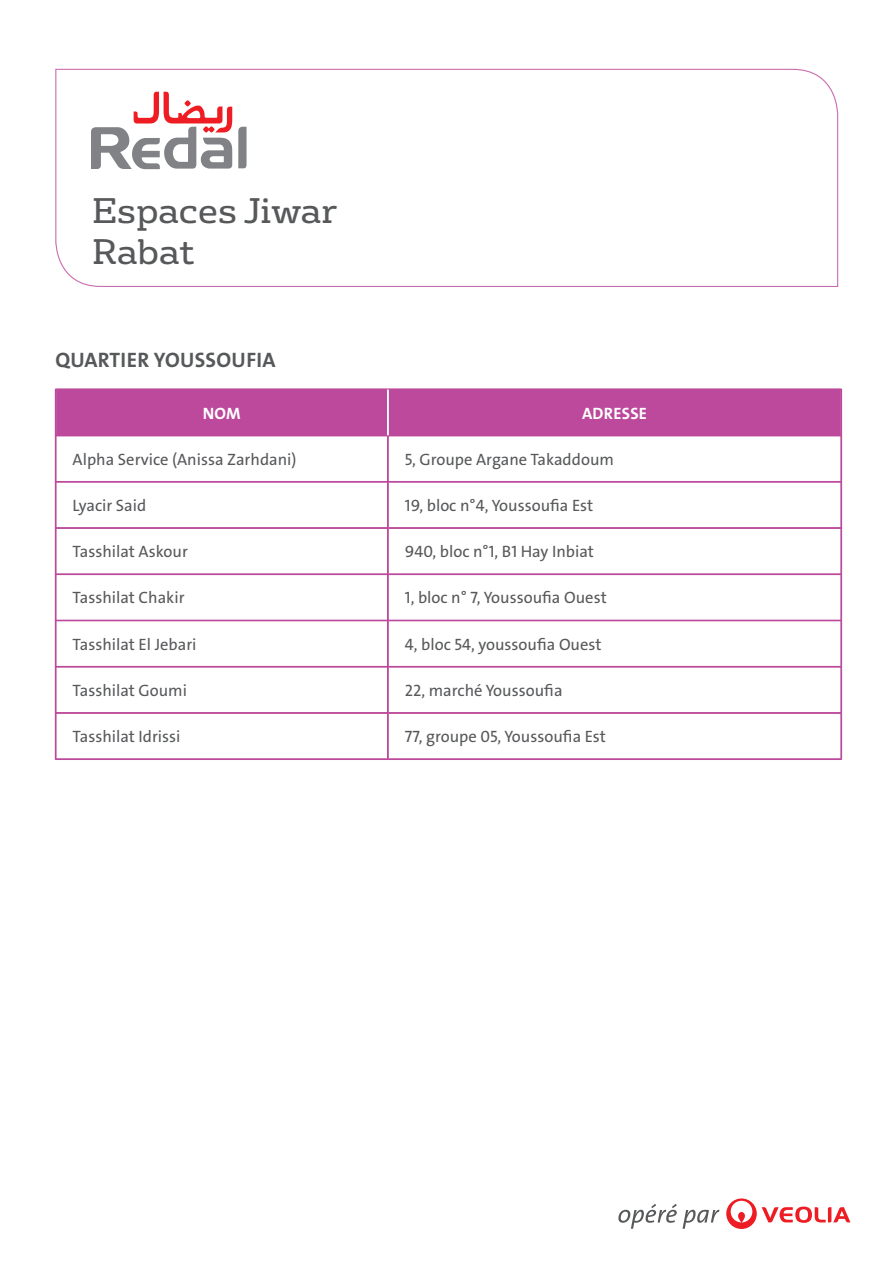
<style>
.page{position:relative;width:893px;height:1263px;background:#fff}
.page>*{position:absolute;margin:0;border:0;box-sizing:border-box;transform-origin:0 0}
.t1{font:34.5px "FS Rufus";color:#57585a}
.t2{font:21px "The Sans Veolia W7 Bld";letter-spacing:.015em;color:#57585a}
.t3{font:16.5px "The Sans Veolia W5 Pla";color:#57585a}
.t4{font:16.5px "The Sans Veolia W7 Bld";letter-spacing:.015em;color:#fff}
</style>
<div class="page">
<svg style="left:618px;top:1204px;width:101px;height:25px"></svg>
<svg style="left:726px;top:1198px;width:124px;height:31px"></svg>
<svg style="left:55px;top:68px;width:784px;height:219px"></svg>
<svg style="left:91px;top:92px;width:156px;height:77px"></svg>
<div style="left:57px;top:390px;width:784px;height:45px;background:#bc499b"></div>
<hr style="left:56px;top:389px;width:332px;height:1px;background:#bc499b">
<hr style="left:55px;top:389px;width:1px;height:47px;background:#bc499b">
<hr style="left:56px;top:390px;width:1px;height:45px;background:#bc499b">
<hr style="left:388px;top:389px;width:453px;height:1px;background:#bc499b">
<hr style="left:841px;top:389px;width:1px;height:47px;background:#bc499b">
<hr style="left:56px;top:435px;width:332px;height:1px;background:#bc499b">
<hr style="left:56px;top:436px;width:332px;height:1px;background:#bc499b">
<hr style="left:55px;top:436px;width:1px;height:46px;background:#bc499b">
<hr style="left:56px;top:436px;width:1px;height:45px;background:#bc499b">
<hr style="left:388px;top:435px;width:453px;height:1px;background:#bc499b">
<hr style="left:388px;top:436px;width:453px;height:1px;background:#bc499b">
<hr style="left:387px;top:436px;width:1px;height:45px;background:#bc499b">
<hr style="left:388px;top:436px;width:1px;height:45px;background:#bc499b">
<hr style="left:841px;top:436px;width:1px;height:46px;background:#bc499b">
<hr style="left:56px;top:481px;width:332px;height:1px;background:#bc499b">
<hr style="left:56px;top:482px;width:332px;height:1px;background:#bc499b">
<hr style="left:55px;top:482px;width:1px;height:46px;background:#bc499b">
<hr style="left:56px;top:482px;width:1px;height:46px;background:#bc499b">
<hr style="left:388px;top:481px;width:453px;height:1px;background:#bc499b">
<hr style="left:388px;top:482px;width:453px;height:1px;background:#bc499b">
<hr style="left:387px;top:482px;width:1px;height:46px;background:#bc499b">
<hr style="left:388px;top:482px;width:1px;height:46px;background:#bc499b">
<hr style="left:841px;top:482px;width:1px;height:46px;background:#bc499b">
<hr style="left:56px;top:527px;width:332px;height:1px;background:#bc499b">
<hr style="left:56px;top:528px;width:332px;height:1px;background:#bc499b">
<hr style="left:55px;top:528px;width:1px;height:46px;background:#bc499b">
<hr style="left:56px;top:528px;width:1px;height:46px;background:#bc499b">
<hr style="left:388px;top:527px;width:453px;height:1px;background:#bc499b">
<hr style="left:388px;top:528px;width:453px;height:1px;background:#bc499b">
<hr style="left:387px;top:528px;width:1px;height:46px;background:#bc499b">
<hr style="left:388px;top:528px;width:1px;height:46px;background:#bc499b">
<hr style="left:841px;top:528px;width:1px;height:46px;background:#bc499b">
<hr style="left:56px;top:574px;width:332px;height:1px;background:#bc499b">
<hr style="left:55px;top:574px;width:1px;height:46px;background:#bc499b">
<hr style="left:56px;top:575px;width:1px;height:45px;background:#bc499b">
<hr style="left:388px;top:574px;width:453px;height:1px;background:#bc499b">
<hr style="left:387px;top:575px;width:1px;height:45px;background:#bc499b">
<hr style="left:388px;top:575px;width:1px;height:45px;background:#bc499b">
<hr style="left:841px;top:574px;width:1px;height:46px;background:#bc499b">
<hr style="left:56px;top:620px;width:332px;height:1px;background:#bc499b">
<hr style="left:55px;top:620px;width:1px;height:47px;background:#bc499b">
<hr style="left:56px;top:621px;width:1px;height:45px;background:#bc499b">
<hr style="left:388px;top:620px;width:453px;height:1px;background:#bc499b">
<hr style="left:387px;top:621px;width:1px;height:45px;background:#bc499b">
<hr style="left:388px;top:621px;width:1px;height:45px;background:#bc499b">
<hr style="left:841px;top:620px;width:1px;height:47px;background:#bc499b">
<hr style="left:56px;top:666px;width:332px;height:1px;background:#bc499b">
<hr style="left:56px;top:667px;width:332px;height:1px;background:#bc499b">
<hr style="left:55px;top:667px;width:1px;height:46px;background:#bc499b">
<hr style="left:56px;top:667px;width:1px;height:45px;background:#bc499b">
<hr style="left:388px;top:666px;width:453px;height:1px;background:#bc499b">
<hr style="left:388px;top:667px;width:453px;height:1px;background:#bc499b">
<hr style="left:387px;top:667px;width:1px;height:45px;background:#bc499b">
<hr style="left:388px;top:667px;width:1px;height:45px;background:#bc499b">
<hr style="left:841px;top:667px;width:1px;height:46px;background:#bc499b">
<hr style="left:56px;top:712px;width:332px;height:1px;background:#bc499b">
<hr style="left:56px;top:713px;width:332px;height:1px;background:#bc499b">
<hr style="left:55px;top:713px;width:1px;height:46px;background:#bc499b">
<hr style="left:56px;top:713px;width:1px;height:46px;background:#bc499b">
<hr style="left:388px;top:712px;width:453px;height:1px;background:#bc499b">
<hr style="left:388px;top:713px;width:453px;height:1px;background:#bc499b">
<hr style="left:387px;top:713px;width:1px;height:46px;background:#bc499b">
<hr style="left:388px;top:713px;width:1px;height:46px;background:#bc499b">
<hr style="left:841px;top:713px;width:1px;height:46px;background:#bc499b">
<hr style="left:55px;top:759px;width:333px;height:1px;background:#bc499b">
<hr style="left:388px;top:759px;width:454px;height:1px;background:#bc499b">
<hr style="left:387px;top:390px;width:1px;height:45px;background:#fff">
<hr style="left:388px;top:390px;width:1px;height:45px;background:#fff">
<p class="t1" style="left:92px;top:182px;width:247px">Espaces Jiwar</p>
<p class="t1" style="left:92px;top:223px;width:104px">Rabat</p>
<p class="t2" style="left:55px;top:346px;width:222px">QUARTIER YOUSSOUFIA</p>
<p class="t4" style="left:203px;top:402px;width:39px">NOM</p>
<p class="t4" style="left:582px;top:402px;width:67px">ADRESSE</p>
<p class="t3" style="left:73px;top:448px;width:225px">Alpha Service (Anissa Zarhdani)</p>
<p class="t3" style="left:405px;top:448px;width:211px">5, Groupe Argane Takaddoum</p>
<p class="t3" style="left:73px;top:495px;width:75px">Lyacir Said</p>
<p class="t3" style="left:405px;top:495px;width:190px">19, bloc n°4, Youssoufia Est</p>
<p class="t3" style="left:73px;top:541px;width:117px">Tasshilat Askour</p>
<p class="t3" style="left:405px;top:541px;width:191px">940, bloc n°1, B1 Hay Inbiat</p>
<p class="t3" style="left:73px;top:587px;width:113px">Tasshilat Chakir</p>
<p class="t3" style="left:405px;top:587px;width:203px">1, bloc n° 7, Youssoufia Ouest</p>
<p class="t3" style="left:73px;top:633px;width:125px">Tasshilat El Jebari</p>
<p class="t3" style="left:405px;top:633px;width:198px">4, bloc 54, youssoufia Ouest</p>
<p class="t3" style="left:73px;top:680px;width:116px">Tasshilat Goumi</p>
<p class="t3" style="left:405px;top:680px;width:159px">22, marché Youssoufia</p>
<p class="t3" style="left:73px;top:726px;width:109px">Tasshilat Idrissi</p>
<p class="t3" style="left:405px;top:726px;width:203px">77, groupe 05, Youssoufia Est</p>
</div>
